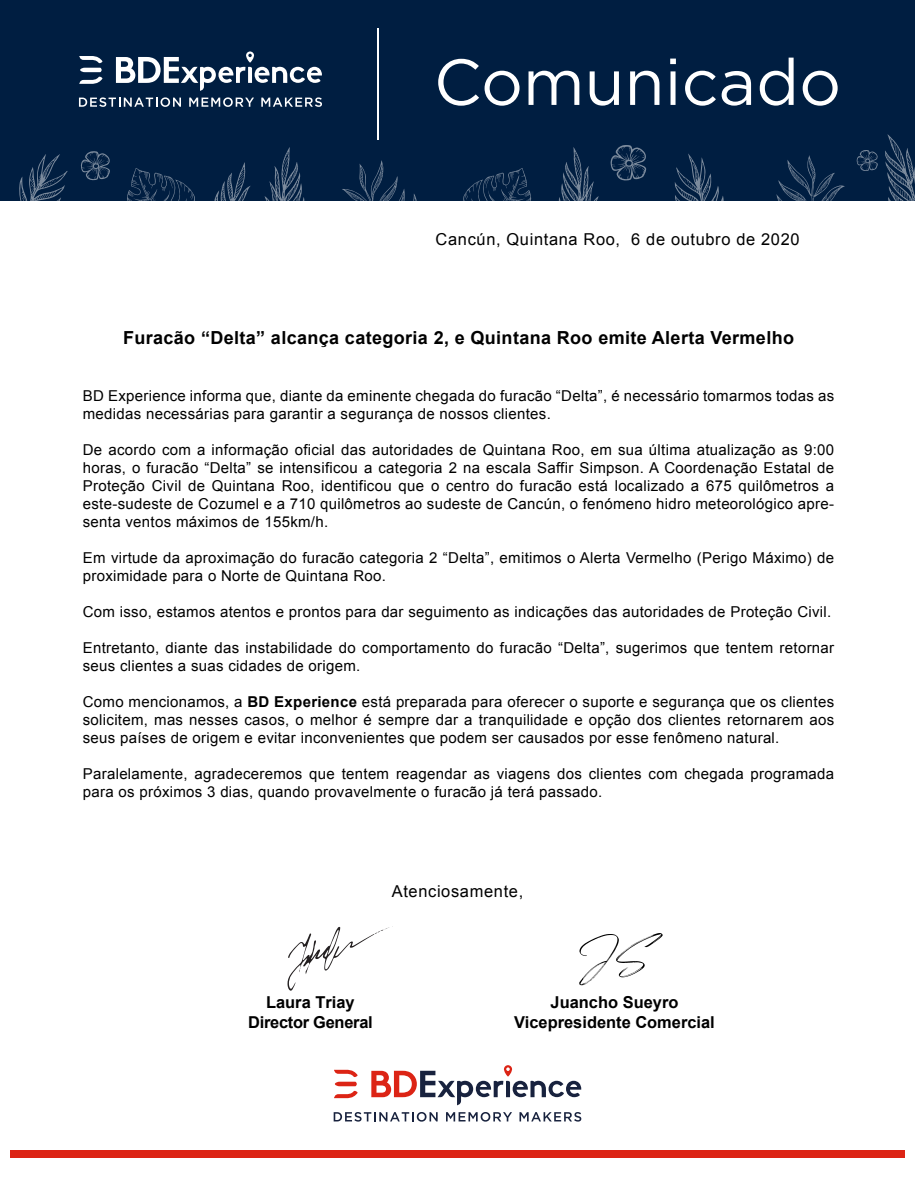
<style>
.page{position:relative;width:915px;height:1191px;background:#fff}
.page>*{position:absolute;margin:0;border:0;box-sizing:border-box;transform-origin:0 0}
.t1{font:64.8px "Gotham";color:#fff}
.t2{font:700 18px "Arial";letter-spacing:.02em;color:#000}
.t3{font:700 16.35px/19.6px "Arial";color:#000;text-align:center}
.t4{font:16.35px "Arial";letter-spacing:.04em;color:#000}
.t5{font:15px/18px "Arial";letter-spacing:.02em;color:#000}
.s1{font-weight:700}
</style>
<div class="page">
<div style="left:0;top:0;width:914px;height:201px;background:#001e41"></div>
<svg style="left:413px;top:194px;width:3px;height:7px"></svg>
<svg style="left:342px;top:160px;width:62px;height:41px"></svg>
<svg style="left:674px;top:153px;width:49px;height:48px"></svg>
<svg style="left:610px;top:145px;width:36px;height:35px"></svg>
<svg style="left:776px;top:155px;width:68px;height:46px"></svg>
<svg style="left:81px;top:151px;width:29px;height:29px"></svg>
<svg style="left:20px;top:154px;width:48px;height:47px"></svg>
<svg style="left:856px;top:150px;width:21px;height:21px"></svg>
<svg style="left:885px;top:134px;width:29px;height:67px"></svg>
<svg style="left:127px;top:168px;width:68px;height:33px"></svg>
<svg style="left:264px;top:147px;width:40px;height:54px"></svg>
<svg style="left:214px;top:162px;width:36px;height:39px"></svg>
<svg style="left:463px;top:168px;width:68px;height:33px"></svg>
<svg style="left:558px;top:147px;width:40px;height:54px"></svg>
<svg style="left:116px;top:51px;width:206px;height:40px"></svg>
<svg style="left:79px;top:56px;width:23px;height:28px"></svg>
<svg style="left:79px;top:97px;width:102px;height:10px"></svg>
<svg style="left:189px;top:97px;width:65px;height:10px"></svg>
<svg style="left:261px;top:97px;width:61px;height:10px"></svg>
<svg style="left:371px;top:1065px;width:210px;height:40px"></svg>
<svg style="left:334px;top:1069px;width:23px;height:29px"></svg>
<svg style="left:333px;top:1112px;width:104px;height:9px"></svg>
<svg style="left:446px;top:1112px;width:66px;height:9px"></svg>
<svg style="left:519px;top:1112px;width:62px;height:9px"></svg>
<div style="left:10px;top:1149px;width:894px;height:8px;background:#dc2415"></div>
<hr style="left:377px;top:28px;width:1px;height:111px;background:#fff">
<svg style="left:579px;top:933px;width:83px;height:52px"></svg>
<svg style="left:287px;top:926px;width:106px;height:64px"></svg>
<h1 class="t1" style="left:433px;top:40px;width:408px">Comunicado</h1>
<p class="t4" style="left:435px;top:228px;width:365px">Cancún, Quintana Roo, 6 de outubro de 2020</p>
<p class="t2" style="left:123px;top:325px;width:672px">Furacão “Delta” alcança categoria 2, e Quintana Roo emite Alerta Vermelho</p>
<p class="t5" style="left:83px;top:387px;width:752px">BD Experience informa que, diante da eminente chegada do furacão “Delta”, é necessário tomarmos todas as medidas necessárias para garantir a segurança de nossos clientes.</p>
<p class="t5" style="left:83px;top:441px;width:752px;text-align:justify">De acordo com a informação oficial das autoridades de Quintana Roo, em sua última atualização as 9:00 horas, o furacão “Delta” se intensificou a categoria 2 na escala Saffir Simpson. A Coordenação Estatal de Proteção Civil de Quintana Roo, identificou que o centro do furacão está localizado a 675 quilômetros a este-sudeste de Cozumel e a 710 quilômetros ao sudeste de Cancún, o fenómeno hidro meteorológico apre&shy;senta ventos máximos de 155km/h.</p>
<p class="t5" style="left:83px;top:549px;width:752px">Em virtude da aproximação do furacão categoria 2 “Delta”, emitimos o Alerta Vermelho (Perigo Máximo) de proximidade para o Norte de Quintana Roo.</p>
<p class="t5" style="left:83px;top:603px;width:749px">Com isso, estamos atentos e prontos para dar seguimento as indicações das autoridades de Proteção Civil.</p>
<p class="t5" style="left:83px;top:639px;width:752px">Entretanto, diante das instabilidade do comportamento do furacão “Delta”, sugerimos que tentem retornar seus clientes a suas cidades de origem.</p>
<p class="t5" style="left:83px;top:693px;width:752px;text-align:justify">Como mencionamos, a <span class="s1">BD Experience</span> está preparada para oferecer o suporte e segurança que os clientes solicitem, mas nesses casos, o melhor é sempre dar a tranquilidade e opção dos clientes retornarem aos seus países de origem e evitar inconvenientes que podem ser causados por esse fenômeno natural.</p>
<p class="t5" style="left:83px;top:765px;width:752px">Paralelamente, agradeceremos que tentem reagendar as viagens dos clientes com chegada programada para os próximos 3 dias, quando provavelmente o furacão já terá passado.</p>
<p class="t4" style="left:391px;top:880px;width:133px">Atenciosamente,</p>
<p class="t3" style="left:248px;top:993px;width:126px">Laura Triay<br>Director General</p>
<p class="t3" style="left:514px;top:993px;width:202px">Juancho Sueyro<br>Vicepresidente Comercial</p>
</div>
